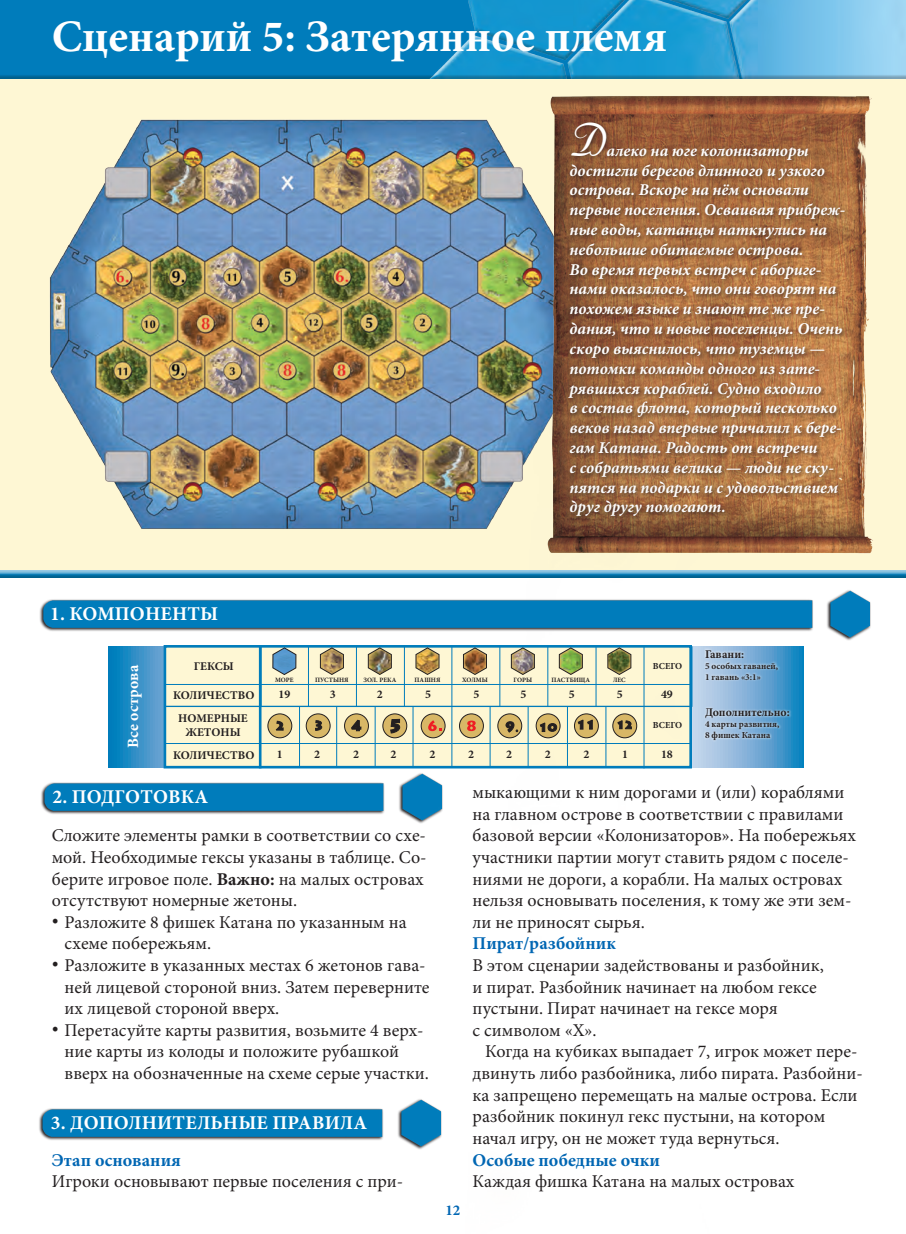
<style>
.page{position:relative;width:906px;height:1234px;background:#fff}
.page>*{position:absolute;margin:0;border:0;box-sizing:border-box;transform-origin:0 0}
.t1{font:700 45px "Minion Pro";color:#fff}
.t2{font:500 42px "Mon Amour One";color:#fff}
.t3{font:700 19.5px "Minion Pro";letter-spacing:.01em;color:#fff}
.t4{font:18px/21.6px "Minion Pro";color:#231f20}
.t5{font:700 18px "Minion Pro";color:#0166b3}
.t6{font:italic 700 16.5px/19.8px "Minion Pro";color:#fff}
.t7{font:700 15.75px "Minion Pro";letter-spacing:.015em;color:#fff}
.t8{font:700 15px "Minion Pro";color:#0166b3}
.t9{font:700 11.85px/14.1px "Minion Pro";color:#231f20;text-align:center}
.t10{font:700 9.15px/10.9px "Minion Pro";color:#231f20}
.t11{font:700 6.6px "Minion Pro";color:#231f20}
.s1{font-weight:700}
</style>
<div class="page">
<div style="left:0;top:61px;width:906px;height:513px;background:#fef7d4"></div>
<img style="left:49px;top:119px;width:492px;height:410px">
<img style="left:541px;top:96px;width:331px;height:245px">
<div style="left:566px;top:119px;width:284px;height:403px;background:#231f20;opacity:.7"></div>
<div style="left:0;top:0;width:906px;height:79px;background:#007cbb"></div>
<div style="left:428px;top:0;width:478px;height:79px;background:#231f20;opacity:.3"></div>
<div style="left:0;top:569px;width:906px;height:9px;background:#231f20;opacity:.3"></div>
<img style="left:41px;top:767px;width:183px;height:47px">
<img style="left:39px;top:1108px;width:185px;height:32px">
<img style="left:23px;top:569px;width:201px;height:77px">
<svg style="left:108px;top:646px;width:56px;height:121px;background:#308fc6"></svg>
<div style="left:165px;top:646px;width:525px;height:121px;background:#fef7d4"></div>
<hr style="left:165px;top:705px;width:526px;height:2px;background:#007cbb">
<hr style="left:165px;top:684px;width:526px;height:1px;background:#007cbb">
<hr style="left:165px;top:743px;width:526px;height:1px;background:#007cbb">
<img style="left:224px;top:341px;width:682px;height:809px">
<p class="t1" style="left:52px;top:5px;width:617px">Сценарий 5: Затерянное племя</p>
<p class="t2" style="left:569px;top:112px;width:38px">Д</p>
<p class="t6" style="left:569px;top:140px;width:277px;text-indent:37px">алеко на юге колонизаторы достигли берегов длинного и узкого острова. Вскоре на нём основали первые поселения. Осваивая прибреж&shy;ные воды, катанцы наткнулись на небольшие обитаемые острова.<br>Во время первых встреч с абориге&shy;нами оказалось, что они говорят на похожем языке и знают те же пре&shy;дания, что и новые поселенцы. Очень скоро выяснилось, что туземцы — потомки команды одного из зате&shy;рявшихся кораблей. Судно входило<br>в состав флота, который несколько веков назад впервые причалил к бере&shy;гам Катана. Радость от встречи<br>с собратьями велика — люди не ску&shy;пятся на подарки и с удовольствием друг другу помогают.</p>
<p class="t3" style="left:50px;top:600px;width:169px">1. КОМПОНЕНТЫ</p>
<p class="t7" style="left:122px;top:747px;width:84px;rotate:-90deg">Все острова</p>
<p class="t9" style="left:194px;top:659px;width:41px">ГЕКСЫ</p>
<p class="t9" style="left:173px;top:688px;width:83px">КОЛИЧЕСТВО</p>
<p class="t9" style="left:178px;top:711px;width:71px">НОМЕРНЫЕ<br>ЖЕТОНЫ</p>
<p class="t9" style="left:173px;top:747px;width:83px">КОЛИЧЕСТВО</p>
<p class="t11" style="left:275px;top:674px;width:20px">МОРЕ</p>
<p class="t11" style="left:315px;top:674px;width:35px">ПУСТЫНЯ</p>
<p class="t11" style="left:363px;top:674px;width:34px">ЗОЛ. РЕКА</p>
<p class="t11" style="left:414px;top:674px;width:27px">ПАШНЯ</p>
<p class="t11" style="left:462px;top:674px;width:27px">ХОЛМЫ</p>
<p class="t11" style="left:513px;top:674px;width:20px">ГОРЫ</p>
<p class="t11" style="left:551px;top:674px;width:40px">ПАСТБИЩА</p>
<p class="t11" style="left:613px;top:674px;width:14px">ЛЕС</p>
<p class="t10" style="left:653px;top:660px;width:31px">ВСЕГО</p>
<p class="t9" style="left:278px;top:687px;width:13px">19</p>
<p class="t9" style="left:330px;top:687px;width:7px">3</p>
<p class="t9" style="left:377px;top:687px;width:7px">2</p>
<p class="t9" style="left:425px;top:687px;width:7px">5</p>
<p class="t9" style="left:473px;top:687px;width:7px">5</p>
<p class="t9" style="left:520px;top:687px;width:7px">5</p>
<p class="t9" style="left:568px;top:687px;width:7px">5</p>
<p class="t9" style="left:617px;top:687px;width:7px">5</p>
<p class="t9" style="left:661px;top:687px;width:13px">49</p>
<p class="t10" style="left:653px;top:719px;width:31px">ВСЕГО</p>
<p class="t9" style="left:277px;top:746px;width:7px">1</p>
<p class="t9" style="left:314px;top:746px;width:7px">2</p>
<p class="t9" style="left:353px;top:746px;width:7px">2</p>
<p class="t9" style="left:429px;top:746px;width:7px">2</p>
<p class="t9" style="left:390px;top:746px;width:7px">2</p>
<p class="t9" style="left:468px;top:746px;width:7px">2</p>
<p class="t9" style="left:506px;top:746px;width:7px">2</p>
<p class="t9" style="left:545px;top:746px;width:7px">2</p>
<p class="t9" style="left:622px;top:746px;width:7px">1</p>
<p class="t9" style="left:583px;top:746px;width:7px">2</p>
<p class="t9" style="left:661px;top:746px;width:13px">18</p>
<p class="t9" style="left:705px;top:646px;width:41px">Гавани:</p>
<p class="t10" style="left:705px;top:660px;width:75px">5 особых гаваней,<br>1 гавань «3:1»</p>
<p class="t9" style="left:705px;top:705px;width:86px">Дополнительно:</p>
<p class="t10" style="left:705px;top:718px;width:76px">4 карты развития,<br>8 фишек Катана</p>
<p class="t3" style="left:52px;top:783px;width:157px">2. ПОДГОТОВКА</p>
<p class="t4" style="left:52px;top:824px;width:376px">Сложите элементы рамки в соответствии со схе&shy;мой. Необходимые гексы указаны в таблице. Со&shy;берите игровое поле. <span class="s1">Важно:</span> на малых островах отсутствуют номерные жетоны.</p>
<p class="t4" style="left:65px;top:911px;width:343px;text-indent:-13px">• Разложите 8 фишек Катана по указанным на схеме побережьям.</p>
<p class="t4" style="left:65px;top:954px;width:366px;text-indent:-13px">• Разложите в указанных местах 6 жетонов гава&shy;ней лицевой стороной вниз. Затем переверните их лицевой стороной вверх.</p>
<p class="t4" style="left:65px;top:1019px;width:366px;text-indent:-13px">• Перетасуйте карты развития, возьмите 4 верх&shy;ние карты из колоды и положите рубашкой вверх на обозначенные на схеме серые участки.</p>
<p class="t3" style="left:51px;top:1108px;width:318px">3. ДОПОЛНИТЕЛЬНЫЕ ПРАВИЛА</p>
<p class="t5" style="left:52px;top:1146px;width:131px">Этап основания</p>
<p class="t4" style="left:52px;top:1170px;width:353px">Игроки основывают первые поселения с при-</p>
<p class="t8" style="left:445px;top:1199px;width:16px">12</p>
<p class="t4" style="left:472px;top:781px;width:385px">мыкающими к ним дорогами и (или) кораблями на главном острове в соответствии с правилами базовой версии «Колонизаторов». На побережьях участники партии могут ставить рядом с поселе&shy;ниями не дороги, а корабли. На малых островах нельзя основывать поселения, к тому же эти зем&shy;ли не приносят сырья.</p>
<p class="t5" style="left:472px;top:930px;width:145px">Пират/разбойник</p>
<p class="t4" style="left:472px;top:954px;width:353px">В этом сценарии задействованы и разбойник, и пират. Разбойник начинает на любом гексе пустыни. Пират начинает на гексе моря<br>с символом «Х».</p>
<p class="t4" style="left:472px;top:1040px;width:392px;text-indent:13px">Когда на кубиках выпадает 7, игрок может пере&shy;двинуть либо разбойника, либо пирата. Разбойни&shy;ка запрещено перемещать на малые острова. Если разбойник покинул гекс пустыни, на котором начал игру, он не может туда вернуться.</p>
<p class="t5" style="left:472px;top:1146px;width:189px">Особые победные очки</p>
<p class="t4" style="left:472px;top:1170px;width:323px">Каждая фишка Катана на малых островах</p>
</div>
